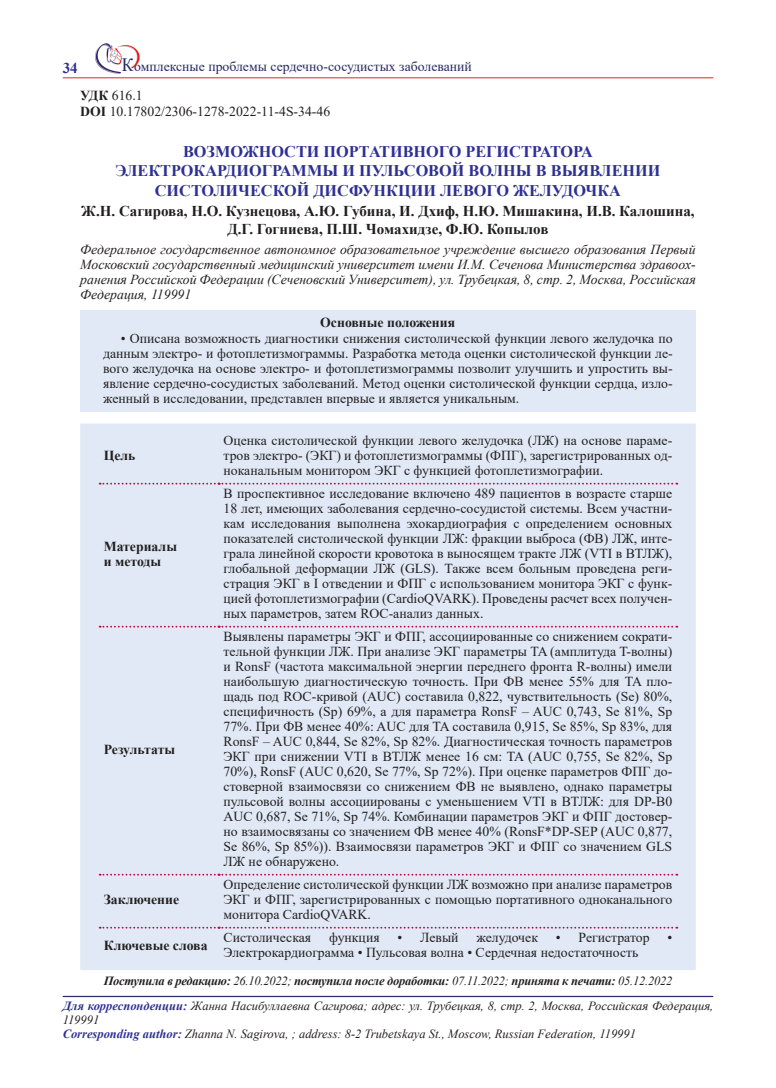
<style>
.page{position:relative;width:776px;height:1088px;background:#fff}
.page>*{position:absolute;margin:0;border:0;box-sizing:border-box;transform-origin:0 0}
.t1{font:700 16.25px/19.5px "Times New Roman";color:#2e3092;text-align:center}
.t2{font:700 15px/18px "Times New Roman";color:#231f20;text-align:center}
.t3{font:700 15px "Times New Roman";color:#2e3092}
.t4{font:13.75px/15px "Times New Roman";color:#231f20;text-align:justify}
.t5{font:italic 13.75px/15px "Times New Roman";color:#231f20;text-align:justify}
.t6{font:700 13.75px/15px "Times New Roman";color:#231f20}
.t7{font:13.75px/29.1px "Times New Roman";color:#262966}
.t8{font:italic 12.5px/13.8px "Times New Roman";color:#231f20}
.t9{font:italic 700 12.5px "Times New Roman";letter-spacing:-.02em;color:#231f20}
.s1{font-size:18.75px}
.s2{font-weight:700;color:#231f20}
.s3{color:#231f20}
.s4{font-weight:700}
.s5{font-weight:400}
.s6{font-weight:700;color:#2e3092}
</style>
<div class="page">
<img style="left:96px;top:44px;width:43px;height:30px">
<hr style="left:63px;top:78px;width:650px;height:1px;background:#ee1d23">
<hr style="left:63px;top:996px;width:650px;height:1px;background:#283071">
<div style="left:80px;top:311px;width:616px;height:101px;background:#e0e9f5"></div>
<div style="left:80px;top:423px;width:616px;height:547px;background:#e0e9f5"></div>
<svg style="left:100px;top:483px;width:577px;height:2px"></svg>
<svg style="left:100px;top:626px;width:577px;height:1px"></svg>
<svg style="left:100px;top:874px;width:577px;height:1px"></svg>
<svg style="left:100px;top:927px;width:577px;height:1px"></svg>
<p class="t3" style="left:63px;top:57px;width:16px">34</p>
<p class="t7" style="left:80px;top:51px;width:393px;text-indent:42px"><span class="s1">К</span>омплексные проблемы сердечно-сосудистых заболеваний<br><span class="s2">УДК</span> <span class="s3">616.1</span></p>
<p class="t4" style="left:80px;top:103px;width:252px"><span class="s4">DOI</span> 10.17802/2306-1278-2022-11-4S-34-46</p>
<p class="t1" style="left:116px;top:141px;width:546px">ВОЗМОЖНОСТИ ПОРТАТИВНОГО РЕГИСТРАТОРА<br>ЭЛЕКТРОКАРДИОГРАММЫ И ПУЛЬСОВОЙ ВОЛНЫ В ВЫЯВЛЕНИИ<br>СИСТОЛИЧЕСКОЙ ДИСФУНКЦИИ ЛЕВОГО ЖЕЛУДОЧКА</p>
<p class="t2" style="left:81px;top:202px;width:615px">Ж.Н. Сагирова, Н.О. Кузнецова, А.Ю. Губина, И. Дхиф, Н.Ю. Мишакина, И.В. Калошина,<br>Д.Г. Гогниева, П.Ш. Чомахидзе, Ф.Ю. Копылов</p>
<p class="t5" style="left:80px;top:241px;width:617px">Федеральное государственное автономное образовательное учреждение высшего образования Первый Московский государственный медицинский университет имени И.М. Сеченова Министерства здравоох&shy;ранения Российской Федерации (Сеченовский Университет), ул. Трубецкая, 8, стр. 2, Москва, Российская Федерация, 119991</p>
<p class="t6" style="left:320px;top:314px;width:136px">Основные положения</p>
<p class="t4" style="left:103px;top:330px;width:571px;text-indent:18px">• Описана возможность диагностики снижения систолической функции левого желудочка по данным электро- и фотоплетизмограммы. Разработка метода оценки систолической функции ле&shy;вого желудочка на основе электро- и фотоплетизмограммы позволит улучшить и упростить вы&shy;явление сердечно-сосудистых заболеваний. Метод оценки систолической функции сердца, изло&shy;женный в исследовании, представлен впервые и является уникальным.</p>
<p class="t6" style="left:104px;top:448px;width:33px">Цель</p>
<p class="t6" style="left:104px;top:538px;width:75px">Материалы и методы</p>
<p class="t6" style="left:104px;top:741px;width:73px">Результаты</p>
<p class="t6" style="left:104px;top:891px;width:77px">Заключение</p>
<p class="t4" style="left:224px;top:433px;width:450px">Оценка систолической функции левого желудочка (ЛЖ) на основе параме&shy;тров электро- (ЭКГ) и фотоплетизмограммы (ФПГ), зарегистрированных од&shy;ноканальным монитором ЭКГ с функцией фотоплетизмографии.</p>
<p class="t4" style="left:224px;top:486px;width:450px">В проспективное исследование включено 489 пациентов в возрасте старше 18 лет, имеющих заболевания сердечно-сосудистой системы. Всем участни&shy;кам исследования выполнена эхокардиография с определением основных показателей систолической функции ЛЖ: фракции выброса (ФВ) ЛЖ, инте&shy;грала линейной скорости кровотока в выносящем тракте ЛЖ (VTI в ВТЛЖ), глобальной деформации ЛЖ (GLS). Также всем больным проведена реги&shy;страция ЭКГ в I отведении и ФПГ с использованием монитора ЭКГ с функ&shy;цией фотоплетизмографии (CardioQVARK). Проведены расчет всех получен&shy;ных параметров, затем ROC-анализ данных.</p>
<p class="t4" style="left:224px;top:629px;width:450px">Выявлены параметры ЭКГ и ФПГ, ассоциированные со снижением сократи&shy;тельной функции ЛЖ. При анализе ЭКГ параметры TA (амплитуда T-волны) и RonsF (частота максимальной энергии переднего фронта R-волны) имели наибольшую диагностическую точность. При ФВ менее 55% для TA пло&shy;щадь под ROC-кривой (AUC) составила 0,822, чувствительность (Se) 80%, специфичность (Sp) 69%, а для параметра RonsF – AUC 0,743, Se 81%, Sp 77%. При ФВ менее 40%: AUC для TA составила 0,915, Se 85%, Sp 83%, для RonsF – AUC 0,844, Se 82%, Sp 82%. Диагностическая точность параметров ЭКГ при снижении VTI в ВТЛЖ менее 16 см: TA (AUC 0,755, Se 82%, Sp 70%), RonsF (AUC 0,620, Se 77%, Sp 72%). При оценке параметров ФПГ до&shy;стоверной взаимосвязи со снижением ФВ не выявлено, однако параметры пульсовой волны ассоциированы с уменьшением VTI в ВТЛЖ: для DP-B0<br>AUC 0,687, Se 71%, Sp 74%. Комбинации параметров ЭКГ и ФПГ достовер&shy;но взаимосвязаны со значением ФВ менее 40% (RonsF*DP-SEP (AUC 0,877, Se 86%, Sp 85%)). Взаимосвязи параметров ЭКГ и ФПГ со значением GLS ЛЖ не обнаружено.</p>
<p class="t4" style="left:224px;top:877px;width:450px">Определение систолической функции ЛЖ возможно при анализе параметров ЭКГ и ФПГ, зарегистрированных с помощью портативного одноканального монитора CardioQVARK.</p>
<p class="t4" style="left:224px;top:930px;width:89px">Систолическая</p>
<p class="t4" style="left:329px;top:930px;width:52px">функция</p>
<p class="t4" style="left:398px;top:930px;width:63px">• Левый</p>
<p class="t4" style="left:477px;top:930px;width:63px">желудочек</p>
<p class="t4" style="left:556px;top:930px;width:95px">• Регистратор</p>
<p class="t4" style="left:667px;top:930px;width:6px">•</p>
<p class="t4" style="left:224px;top:945px;width:416px">Электрокардиограмма • Пульсовая волна • Сердечная недостаточность</p>
<p class="t9" style="left:104px;top:971px;width:570px">Поступила в редакцию: <span class="s5">26.10.2022;</span> поступила после доработки: <span class="s5">07.11.2022;</span> принята к печати: <span class="s5">05.12.2022</span></p>
<p class="t6" style="left:104px;top:937px;width:105px">Ключевые слова</p>
<p class="t8" style="left:63px;top:999px;width:652px"><span class="s6">Для корреспонденции:</span> Жанна Насибуллаевна Сагирова; адрес: ул. Трубецкая, 8, стр. 2, Москва, Российская Федерация,<br>119991<br><span class="s6">Corresponding author:</span> Zhanna N. Sagirova, ; address: 8-2 Trubetskaya St., Moscow, Russian Federation, 119991</p>
</div>
